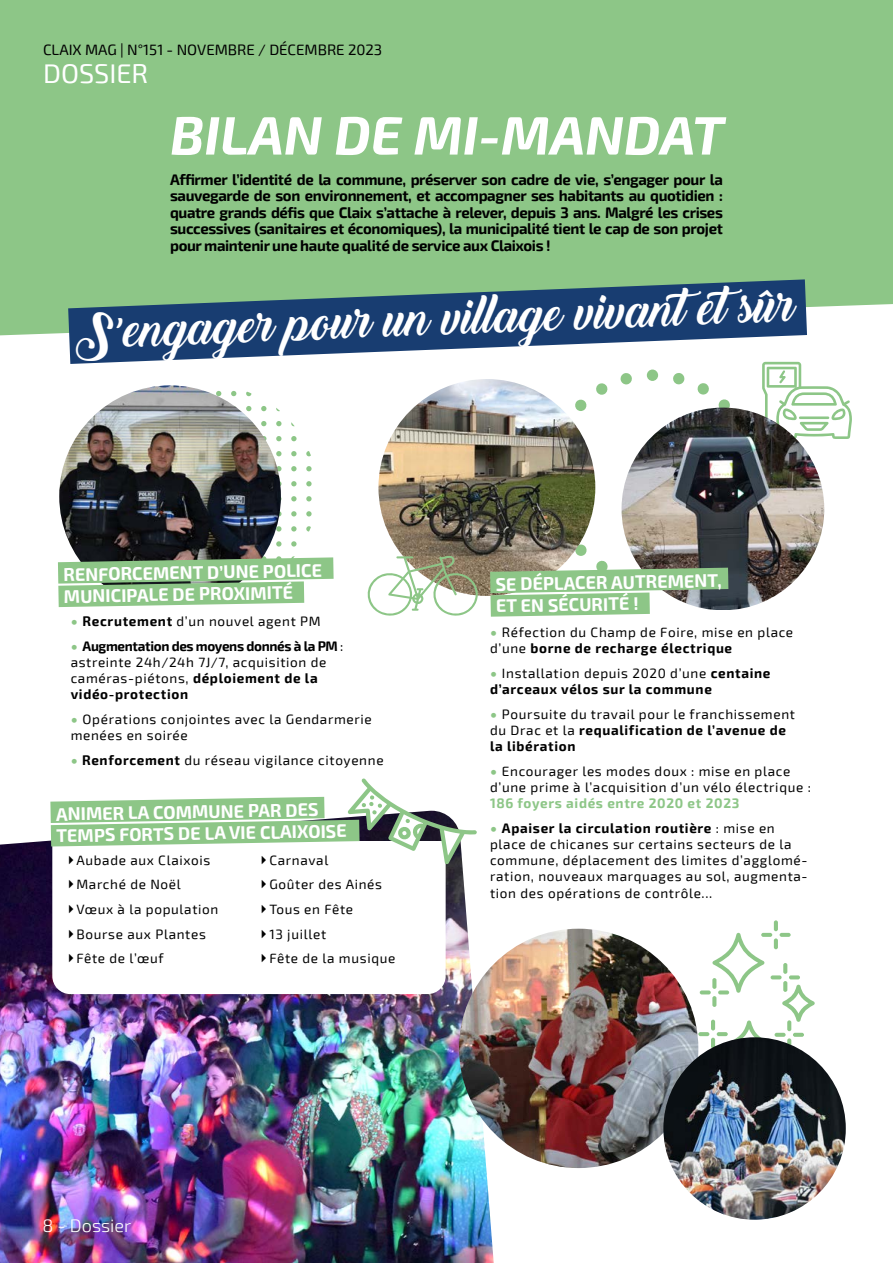
<style>
.page{position:relative;width:893px;height:1263px;background:#fff}
.page>*{position:absolute;margin:0;border:0;box-sizing:border-box;transform-origin:0 0}
.t1{font:italic 700 54.15px "Exo 2";color:#fff}
.t2{font:47.55px "Backto Black Demo";color:#fff}
.t3{font:27px "Exo 2";color:#fff}
.t4{font:700 18px/21.6px "Exo 2";color:#fff}
.t5{font:300 18px "Exo 2";color:#fff}
.t6{font:700 15px/16.5px "Exo 2";letter-spacing:-.025em;color:#000;text-align:justify}
.t7{font:15px "Exo 2";color:#000}
.t8{font:13.5px/16.2px "Exo 2";letter-spacing:.05em;color:#000}
.t9{font:700 13.5px/16.2px "Exo 2";letter-spacing:-.025em;color:#000}
.t10{font:700 13.5px/16.2px "Exo 2";letter-spacing:.045em;color:#000}
.t11{font:700 13.5px "Exo 2";letter-spacing:.05em;color:#8dc687}
.s1{font-family:"Nunito";color:#8dc687}
.s2{font-weight:700}
.s3{font-family:"Nunito";font-weight:400;color:#8dc687}
.s4{font-weight:400}
</style>
<div class="page">
<div style="left:0;top:0;width:893px;height:335px;background:#8dc687"></div>
<svg style="left:762px;top:364px;width:90px;height:75px"></svg>
<svg style="left:547px;top:369px;width:213px;height:199px"></svg>
<img style="left:621px;top:408px;width:203px;height:202px;border-radius:101px">
<svg style="left:68px;top:279px;width:739px;height:85px;fill:#183d71"></svg>
<svg style="left:291px;top:541px;width:6px;height:6px"></svg>
<svg style="left:276px;top:541px;width:5px;height:6px"></svg>
<svg style="left:306px;top:526px;width:5px;height:5px"></svg>
<svg style="left:291px;top:526px;width:6px;height:5px"></svg>
<svg style="left:276px;top:526px;width:5px;height:5px"></svg>
<svg style="left:306px;top:511px;width:6px;height:5px"></svg>
<svg style="left:291px;top:511px;width:6px;height:5px"></svg>
<svg style="left:306px;top:496px;width:6px;height:5px"></svg>
<svg style="left:291px;top:496px;width:6px;height:5px"></svg>
<svg style="left:306px;top:481px;width:6px;height:5px"></svg>
<svg style="left:291px;top:481px;width:6px;height:5px"></svg>
<svg style="left:306px;top:466px;width:6px;height:5px"></svg>
<svg style="left:291px;top:466px;width:6px;height:5px"></svg>
<svg style="left:277px;top:466px;width:4px;height:5px"></svg>
<svg style="left:306px;top:451px;width:5px;height:5px"></svg>
<svg style="left:291px;top:451px;width:6px;height:5px"></svg>
<svg style="left:276px;top:451px;width:5px;height:5px"></svg>
<svg style="left:291px;top:436px;width:6px;height:5px"></svg>
<svg style="left:276px;top:436px;width:5px;height:5px"></svg>
<svg style="left:276px;top:421px;width:5px;height:5px"></svg>
<svg style="left:261px;top:421px;width:5px;height:5px"></svg>
<svg style="left:261px;top:406px;width:5px;height:5px"></svg>
<svg style="left:246px;top:406px;width:5px;height:5px"></svg>
<svg style="left:246px;top:391px;width:5px;height:5px"></svg>
<svg style="left:231px;top:391px;width:5px;height:5px"></svg>
<svg style="left:216px;top:391px;width:5px;height:5px"></svg>
<img style="left:378px;top:379px;width:217px;height:217px;border-radius:108px">
<img style="left:59px;top:385px;width:222px;height:222px;border-radius:111px">
<svg style="left:58px;top:556px;width:276px;height:51px;background:#94c18f"></svg>
<svg style="left:490px;top:568px;width:238px;height:49px;background:#9bc496"></svg>
<img style="left:0;top:840px;width:494px;height:423px">
<svg style="left:52px;top:846px;width:394px;height:148px"></svg>
<svg style="left:50px;top:797px;width:298px;height:49px;background:#9ece99"></svg>
<svg style="left:348px;top:778px;width:129px;height:86px"></svg>
<svg style="left:367px;top:555px;width:111px;height:61px"></svg>
<svg style="left:712px;top:933px;width:52px;height:60px"></svg>
<svg style="left:782px;top:985px;width:33px;height:37px"></svg>
<svg style="left:735px;top:1020px;width:30px;height:19px"></svg>
<hr style="left:774px;top:920px;width:4px;height:11px;background:#8dc687;border-radius:2px">
<hr style="left:774px;top:938px;width:4px;height:11px;background:#8dc687;border-radius:2px">
<svg style="left:780px;top:933px;width:11px;height:4px"></svg>
<svg style="left:761px;top:933px;width:11px;height:4px"></svg>
<svg style="left:712px;top:978px;width:4px;height:11px"></svg>
<svg style="left:712px;top:996px;width:4px;height:11px"></svg>
<svg style="left:718px;top:990px;width:11px;height:4px"></svg>
<svg style="left:700px;top:990px;width:11px;height:4px"></svg>
<svg style="left:787px;top:1020px;width:4px;height:11px"></svg>
<svg style="left:787px;top:1038px;width:4px;height:11px"></svg>
<svg style="left:793px;top:1033px;width:11px;height:4px"></svg>
<svg style="left:775px;top:1033px;width:11px;height:4px"></svg>
<svg style="left:783px;top:963px;width:4px;height:11px"></svg>
<svg style="left:783px;top:981px;width:4px;height:11px"></svg>
<svg style="left:789px;top:975px;width:11px;height:4px"></svg>
<svg style="left:771px;top:975px;width:11px;height:4px"></svg>
<hr style="left:711px;top:1020px;width:4px;height:10px;background:#8dc687;border-radius:2px">
<hr style="left:711px;top:1038px;width:4px;height:10px;background:#8dc687;border-radius:2px">
<svg style="left:717px;top:1032px;width:11px;height:4px"></svg>
<svg style="left:698px;top:1032px;width:11px;height:4px"></svg>
<img style="left:459px;top:929px;width:239px;height:239px;border-radius:120px">
<img style="left:663px;top:1037px;width:183px;height:183px;border-radius:91px">
<svg style="left:69px;top:855px;width:4px;height:9px"></svg>
<svg style="left:69px;top:880px;width:4px;height:8px"></svg>
<svg style="left:69px;top:905px;width:4px;height:8px"></svg>
<svg style="left:69px;top:929px;width:4px;height:9px"></svg>
<svg style="left:69px;top:954px;width:4px;height:9px"></svg>
<svg style="left:262px;top:855px;width:4px;height:9px"></svg>
<svg style="left:262px;top:880px;width:4px;height:8px"></svg>
<svg style="left:262px;top:905px;width:4px;height:8px"></svg>
<svg style="left:262px;top:929px;width:4px;height:9px"></svg>
<svg style="left:262px;top:954px;width:4px;height:9px"></svg>
<p class="t7" style="left:43px;top:41px;width:165px">Claix Mag | N°151 - Novem</p>
<p class="t7" style="left:228px;top:41px;width:71px">bre / décem</p>
<p class="t7" style="left:318px;top:41px;width:66px">bre 2023</p>
<h3 class="t3" style="left:43px;top:58px;width:107px">DOSSIER</h3>
<h1 class="t1" style="left:170px;top:103px;width:556px">BILAN DE MI-MANDAT</h1>
<p class="t6" style="left:170px;top:172px;width:554px">Affirmer l’identité de la commune, préserver son cadre de vie, s’engager pour la sauvegarde de son environnement, et accompagner ses habitants au quotidien : quatre grands défis que Claix s’attache à relever, depuis 3 ans. Malgré les crises successives (sanitaires et économiques), la municipalité tient le cap de son projet pour maintenir une haute qualité de service aux Claixois !</p>
<h2 class="t2" style="left:74px;top:303px;width:722px;rotate:-2deg">S’engager pour un village vivant et sûr</h2>
<h3 class="t4" style="left:63px;top:564px;width:260px;rotate:-1deg">RENFORCEMENT D’UNE POLICE<br>MUNICIPALE DE PROXIMITÉ</h3>
<h3 class="t4" style="left:495px;top:574px;width:228px;rotate:-1deg">SE DÉPLACER AUTREMENT,<br>ET EN SÉCURITÉ !</h3>
<p class="t8" style="left:71px;top:613px;width:251px"><span class="s1">•</span> <span class="s2">Recrutement</span> d’un nouvel agent PM</p>
<p class="t9" style="left:71px;top:638px;width:274px"><span class="s3">•</span> Augmentation des moyens donnés à la PM <span class="s4">: astreinte 24h/24h 7J/7, acquisition de caméras-piétons,</span> déploiement de la vidéo-protection</p>
<p class="t8" style="left:71px;top:711px;width:303px"><span class="s1">•</span> Opérations conjointes avec la Gendarmerie menées en soirée</p>
<p class="t8" style="left:71px;top:752px;width:314px"><span class="s1">•</span> <span class="s2">Renforcement</span> du réseau vigilance citoyenne</p>
<h3 class="t4" style="left:56px;top:804px;width:292px;rotate:-1deg">ANIMER LA COMMUNE PAR DES<br>TEMPS FORTS DE LA VIE CLAIXOISE</h3>
<p class="t8" style="left:76px;top:848px;width:143px;line-height:24.8px">Aubade aux Claixois<br>Marché de Noël<br>Vœux à la population<br>Bourse aux Plantes<br>Fête de l’œuf</p>
<p class="t8" style="left:269px;top:848px;width:127px;line-height:24.8px">Carnaval<br>Goûter des Ainés<br>Tous en Fête<br>13 juillet<br>Fête de la musique</p>
<p class="t8" style="left:490px;top:624px;width:305px"><span class="s1">•</span> Réfection du Champ de Foire, mise en place d’une <span class="s2">borne de recharge électrique</span></p>
<p class="t10" style="left:490px;top:665px;width:282px"><span class="s3">•</span> <span class="s4">Installation depuis 2020 d’une</span> centaine d’arceaux vélos sur la commune</p>
<p class="t8" style="left:490px;top:706px;width:306px"><span class="s1">•</span> Poursuite du travail pour le franchissement du Drac et la <span class="s2">requalification de l’avenue de la libération</span></p>
<p class="t8" style="left:490px;top:763px;width:322px"><span class="s1">•</span> Encourager les modes doux : mise en place d’une prime à l’acquisition d’un vélo électrique :</p>
<p class="t11" style="left:490px;top:795px;width:251px">186 foyers aidés entre 2020 et 2023</p>
<p class="t8" style="left:490px;top:820px;width:319px"><span class="s1">•</span> <span class="s2">Apaiser la circulation routière</span> : mise en place de chicanes sur certains secteurs de la commune, déplacement des limites d’agglomé&shy;ration, nouveaux marquages au sol, augmenta&shy;tion des opérations de contrôle...</p>
<h3 class="t5" style="left:43px;top:1215px;width:90px">8 - Dossier</h3>
</div>
